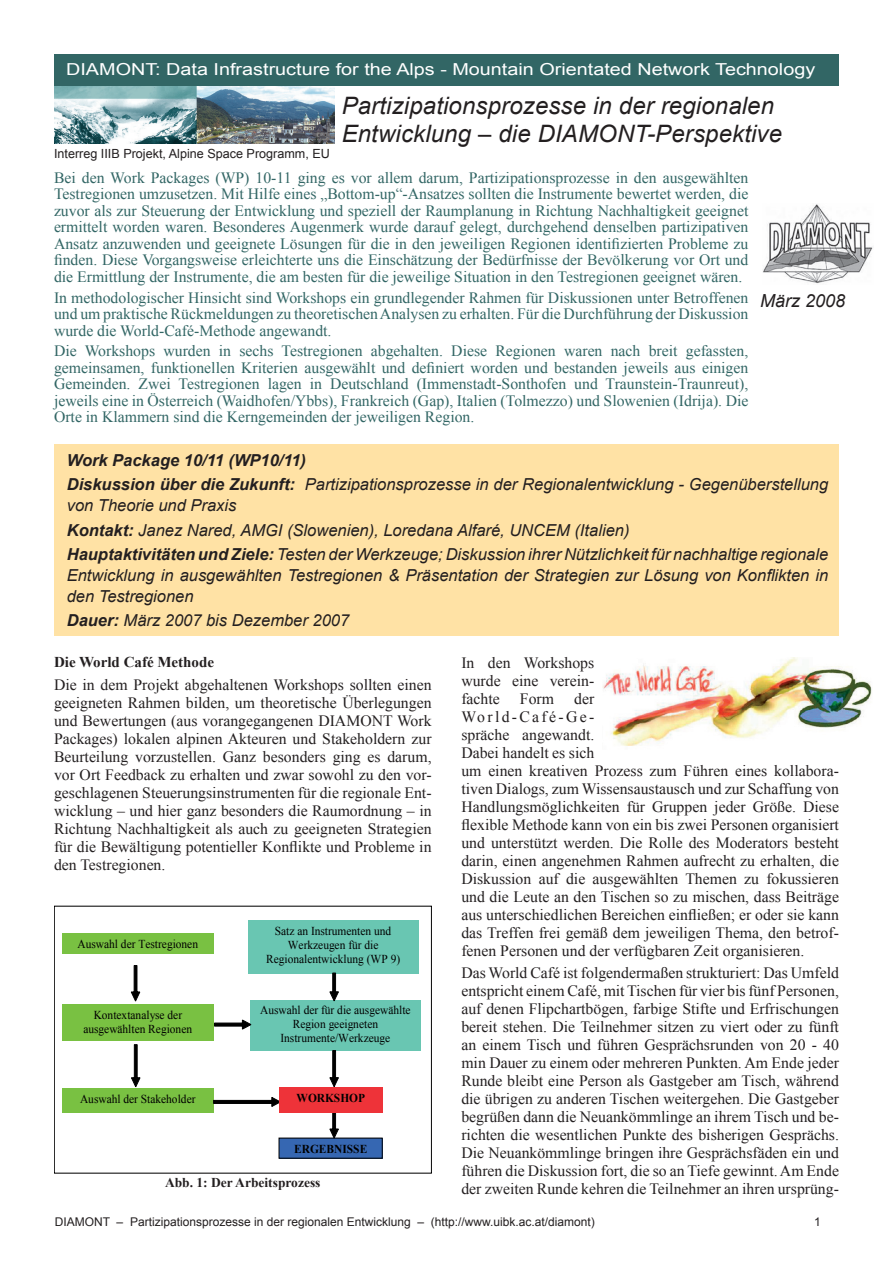
<style>
.page{position:relative;width:893px;height:1263px;background:#fff}
.page>*{position:absolute;margin:0;border:0;box-sizing:border-box;transform-origin:0 0}
.t1{font:italic 24px/28.5px "Arial";letter-spacing:.005em;color:#231f20}
.t2{font:italic 18px "Arial";color:#231f20}
.t3{font:italic 16.5px/24.5px "Arial";color:#231f20}
.t4{font:16.5px "Arial";color:#fff;scale:1.2 1}
.t5{font:15.75px/18px "Times New Roman";color:#231f20;text-align:justify}
.t6{font:15.75px/16.5px "Times New Roman";color:#326665;text-align:justify}
.t7{font:700 15px "Times New Roman";color:#231f20}
.t8{font:700 13.5px "Times New Roman";color:#231f20}
.t9{font:12.6px "Arial";color:#231f20}
.t10{font:12.15px/14.1px "Times New Roman";color:#000;text-align:center;scale:.94 1}
.t11{font:700 12.15px "Times New Roman";color:#000;scale:.94 1}
.t12{font:12px "Arial";color:#231f20}
.s1{font-weight:700}
</style>
<div class="page">
<img style="left:54px;top:87px;width:281px;height:57px">
<div style="left:54px;top:54px;width:785px;height:32px;background:#326665"></div>
<img style="left:763px;top:204px;width:110px;height:80px">
<div style="left:54px;top:444px;width:785px;height:192px;background:#ffe2a5"></div>
<img style="left:603px;top:657px;width:269px;height:89px">
<div style="left:54px;top:906px;width:378px;height:267px;border:1px solid #000"></div>
<div style="left:250px;top:1000px;width:170px;height:50px;background:#69c6b2"></div>
<div style="left:279px;top:1138px;width:103px;height:20px;background:#3667b2"></div>
<svg style="left:330px;top:1113px;width:9px;height:25px"></svg>
<svg style="left:330px;top:1050px;width:9px;height:37px"></svg>
<div style="left:248px;top:920px;width:170px;height:53px;background:#69c6b2"></div>
<svg style="left:330px;top:973px;width:9px;height:28px"></svg>
<div style="left:62px;top:1004px;width:152px;height:36px;background:#79c142"></div>
<div style="left:62px;top:1088px;width:152px;height:24px;background:#79c142"></div>
<div style="left:62px;top:933px;width:152px;height:21px;background:#79c142"></div>
<svg style="left:131px;top:965px;width:9px;height:36px"></svg>
<svg style="left:131px;top:1044px;width:9px;height:43px"></svg>
<svg style="left:214px;top:1020px;width:37px;height:9px"></svg>
<svg style="left:213px;top:1097px;width:66px;height:10px"></svg>
<div style="left:279px;top:1087px;width:103px;height:26px;background:#ee3339"></div>
<p class="t4" style="left:66px;top:59px;width:626px">DIAMONT: Data Infrastructure for the Alps - Mountain Orientated Network Technology</p>
<h1 class="t1" style="left:342px;top:91px;width:442px">Partizipationsprozesse in der regionalen<br>Entwicklung – die DIAMONT-Perspektive</h1>
<p class="t9" style="left:54px;top:145px;width:277px">Interreg IIIB Projekt, Alpine Space Programm, EU</p>
<p class="t6" style="left:54px;top:169px;width:696px">Bei den Work Packages (WP) 10-11 ging es vor allem darum, Partizipationsprozesse in den ausgewählten Testregionen umzusetzen. Mit Hilfe eines „Bottom-up“-Ansatzes sollten die Instrumente bewertet werden, die zuvor als zur Steuerung der Entwicklung und speziell der Raumplanung in Richtung Nachhaltigkeit geeignet ermittelt worden waren. Besonderes Augenmerk wurde darauf gelegt, durchgehend denselben partizipativen Ansatz anzuwenden und geeignete Lösungen für die in den jeweiligen Regionen identifizierten Probleme zu finden. Diese Vorgangsweise erleichterte uns die Einschätzung der Bedürfnisse der Bevölkerung vor Ort und die Ermittlung der Instrumente, die am besten für die jeweilige Situation in den Testregionen geeignet wären.</p>
<p class="t6" style="left:54px;top:289px;width:696px">In methodologischer Hinsicht sind Workshops ein grundlegender Rahmen für Diskussionen unter Betroffenen und um praktische Rückmeldungen zu theoretischen Analysen zu erhalten. Für die Durchführung der Diskussion wurde die World-Café-Methode angewandt.</p>
<p class="t6" style="left:54px;top:343px;width:696px">Die Workshops wurden in sechs Testregionen abgehalten. Diese Regionen waren nach breit gefassten, gemeinsamen, funktionellen Kriterien ausgewählt und definiert worden und bestanden jeweils aus einigen Gemeinden. Zwei Testregionen lagen in Deutschland (Immenstadt-Sonthofen und Traunstein-Traunreut), jeweils eine in Österreich (Waidhofen/Ybbs), Frankreich (Gap), Italien (Tolmezzo) und Slowenien (Idrija). Die Orte in Klammern sind die Kerngemeinden der jeweiligen Region.</p>
<p class="t3" style="left:67px;top:448px;width:763px"><span class="s1">Work Package 10/11 (WP10/11)<br>Diskussion über die Zukunft:</span> Partizipationsprozesse in der Regionalentwicklung - Gegenüberstellung</p>
<p class="t3" style="left:67px;top:493px;width:763px">von Theorie und Praxis<br><span class="s1">Kontakt:</span> Janez Nared, AMGI (Slowenien), Loredana Alfaré, UNCEM (Italien)<br><span class="s1">Hauptaktivitäten und Ziele:</span> Testen der Werkzeuge; Diskussion ihrer Nützlichkeit für nachhaltige regionale</p>
<p class="t3" style="left:67px;top:565px;width:763px;line-height:21px">Entwicklung in ausgewählten Testregionen &amp; Präsentation der Strategien zur Lösung von Konflikten in den Testregionen</p>
<p class="t3" style="left:67px;top:609px;width:284px"><span class="s1">Dauer:</span> März 2007 bis Dezember 2007</p>
<p class="t7" style="left:54px;top:652px;width:162px">Die World Café Methode</p>
<p class="t5" style="left:54px;top:675px;width:379px">Die in dem Projekt abgehaltenen Workshops sollten einen geeigneten Rahmen bilden, um theoretische Überlegungen und Bewertungen (aus vorangegangenen DIAMONT Work Packages) lokalen alpinen Akteuren und Stakeholdern zur Beurteilung vorzustellen. Ganz besonders ging es darum, vor Ort Feedback zu erhalten und zwar sowohl zu den vor&shy;geschlagenen Steuerungsinstrumenten für die regionale Ent&shy;wicklung – und hier ganz besonders die Raumordnung – in Richtung Nachhaltigkeit als auch zu geeigneten Strategien für die Bewältigung potentieller Konflikte und Probleme in den Testregionen.</p>
<p class="t2" style="left:760px;top:289px;width:87px">März 2008</p>
<p class="t5" style="left:461px;top:653px;width:134px">In den Workshops wurde eine verein&shy;fachte</p>
<p class="t5" style="left:461px;top:689px;width:379px;text-align:left;text-indent:113px">der<br>World-Café-Ge-<br>spräche angewandt.<br>Dabei handelt es sich<br>um einen kreativen Prozess zum Führen eines kollabora&shy;tiven Dialogs, zum Wissensaustausch und zur Schaffung von Handlungsmöglichkeiten für Gruppen jeder Größe. Diese flexible Methode kann von ein bis zwei Personen organisiert und unterstützt werden. Die Rolle des Moderators besteht darin, einen angenehmen Rahmen aufrecht zu erhalten, die Diskussion auf die ausgewählten Themen zu fokussieren und die Leute an den Tischen so zu mischen, dass Beiträge aus unterschiedlichen Bereichen einfließen; er oder sie kann das Treffen frei gemäß dem jeweiligen Thema, den betrof&shy;fenen Personen und der verfügbaren Zeit organisieren.</p>
<p class="t5" style="left:461px;top:964px;width:379px">Das World Café ist folgendermaßen strukturiert: Das Umfeld entspricht einem Café, mit Tischen für vier bis fünf Personen, auf denen Flipchartbögen, farbige Stifte und Erfrischungen bereit stehen. Die Teilnehmer sitzen zu viert oder zu fünft an einem Tisch und führen Gesprächsrunden von 20 - 40 min Dauer zu einem oder mehreren Punkten. Am Ende jeder Runde bleibt eine Person als Gastgeber am Tisch, während die übrigen zu anderen Tischen weitergehen. Die Gastgeber begrüßen dann die Neuankömmlinge an ihrem Tisch und be&shy;richten die wesentlichen Punkte des bisherigen Gesprächs.<br>Die Neuankömmlinge bringen ihre Gesprächsfäden ein und führen die Diskussion fort, die so an Tiefe gewinnt. Am Ende der zweiten Runde kehren die Teilnehmer an ihren ursprüng-</p>
<p class="t5" style="left:520px;top:689px;width:36px">Form</p>
<p class="t10" style="left:266px;top:923px;width:144px">Satz an Instrumenten und<br>Werkzeugen für die<br>Regionalentwicklung (WP 9)</p>
<p class="t10" style="left:78px;top:936px;width:130px">Auswahl der Testregionen</p>
<p class="t10" style="left:260px;top:1003px;width:161px">Auswahl der für die ausgewählte<br>Region geeigneten<br>Instrumente/Werkzeuge</p>
<p class="t10" style="left:83px;top:1007px;width:117px">Kontextanalyse der ausgewählten Regionen</p>
<p class="t11" style="left:297px;top:1089px;width:74px">WORKSHOP</p>
<p class="t10" style="left:80px;top:1092px;width:124px">Auswahl der Stakeholder</p>
<p class="t11" style="left:294px;top:1141px;width:79px">ERGEBNISSE</p>
<p class="t8" style="left:165px;top:1173px;width:157px">Abb. 1: Der Arbeitsprozess</p>
<p class="t12" style="left:55px;top:1214px;width:542px">DIAMONT – Partizipationsprozesse in der regionalen Entwicklung – (http://www.uibk.ac.at/diamont)</p>
<p class="t12" style="left:814px;top:1214px;width:8px">1</p>
</div>
